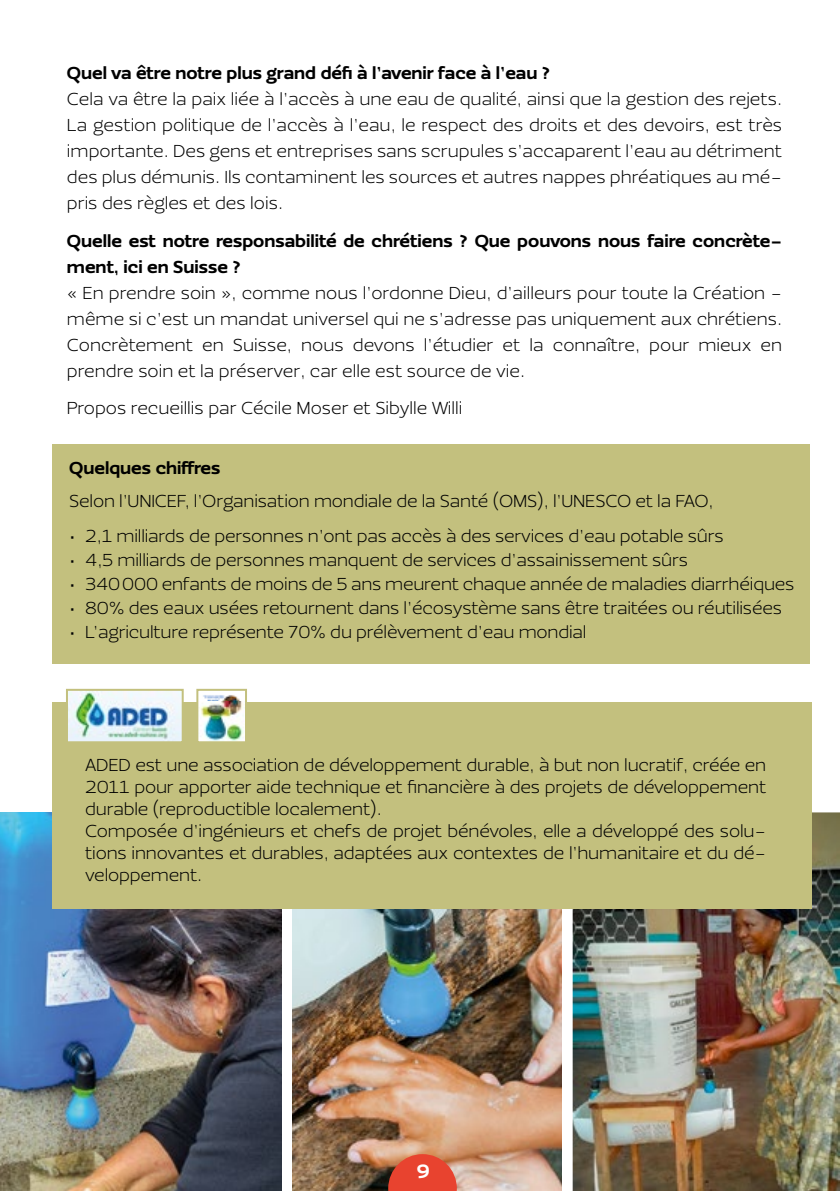
<style>
.page{position:relative;width:840px;height:1191px;background:#fff}
.page>*{position:absolute;margin:0;border:0;box-sizing:border-box;transform-origin:0 0}
.t1{font:900 20px "Ezzo";color:#fff}
.t2{font:300 18px/26px "Ezzo";letter-spacing:-.01em;color:#000;text-align:justify}
.t3{font:900 18px/26px "Ezzo";color:#000}
</style>
<div class="page">
<img style="left:0;top:812px;width:281px;height:379px">
<img style="left:292px;top:908px;width:269px;height:283px">
<img style="left:572px;top:812px;width:267px;height:379px">
<div style="left:52px;top:444px;width:757px;height:219px;background:#c3c07e"></div>
<div style="left:52px;top:702px;width:759px;height:206px;background:#c3c07e"></div>
<svg style="left:388px;top:1154px;width:68px;height:37px"></svg>
<img style="left:69px;top:692px;width:112px;height:48px">
<div style="left:66px;top:689px;width:118px;height:54px;border:2px solid #c3c07e"></div>
<img style="left:199px;top:695px;width:45px;height:45px">
<div style="left:196px;top:689px;width:51px;height:54px;border:2px solid #c3c07e"></div>
<p class="t3" style="left:67px;top:60px;width:484px">Quel va être notre plus grand défi à l’avenir face à l’eau ?</p>
<p class="t2" style="left:67px;top:86px;width:716px">Cela va être la paix liée à l’accès à une eau de qualité, ainsi que la gestion des rejets.<br>La gestion politique de l’accès à l’eau, le respect des droits et des devoirs, est très importante. Des gens et entreprises sans scrupules s’accaparent l’eau au détriment des plus démunis. Ils contaminent les sources et autres nappes phréatiques au mé&shy;pris des règles et des lois.</p>
<p class="t3" style="left:67px;top:228px;width:716px">Quelle est notre responsabilité de chrétiens ? Que pouvons nous faire concrète&shy;ment, ici en Suisse ?</p>
<p class="t2" style="left:67px;top:280px;width:716px">« En prendre soin », comme nous l’ordonne Dieu, d’ailleurs pour toute la Création - même si c’est un mandat universel qui ne s’adresse pas uniquement aux chrétiens.<br>Concrètement en Suisse, nous devons l’étudier et la connaître, pour mieux en prendre soin et la préserver, car elle est source de vie.</p>
<p class="t2" style="left:67px;top:395px;width:397px">Propos recueillis par Cécile Moser et Sibylle Willi</p>
<p class="t3" style="left:69px;top:454px;width:152px">Quelques chiffres</p>
<p class="t2" style="left:69px;top:488px;width:645px">Selon l’UNICEF, l’Organisation mondiale de la Santé (OMS), l’UNESCO et la FAO,</p>
<p class="t2" style="left:69px;top:523px;width:655px">• 2,1 milliards de personnes n’ont pas accès à des services d’eau potable sûrs</p>
<p class="t2" style="left:69px;top:547px;width:620px">• 4,5 milliards de personnes manquent de services d’assainissement sûrs</p>
<p class="t2" style="left:69px;top:571px;width:726px">• 340 000 enfants de moins de 5 ans meurent chaque année de maladies diarrhéiques</p>
<p class="t2" style="left:69px;top:595px;width:714px">• 80% des eaux usées retournent dans l’écosystème sans être traitées ou réutilisées</p>
<p class="t2" style="left:69px;top:619px;width:518px">• L’agriculture représente 70% du prélèvement d’eau mondial</p>
<p class="t2" style="left:85px;top:754px;width:682px;line-height:22px;text-align:left">ADED est une association de développement durable, à but non lucratif, créée en 2011 pour apporter aide technique et financière à des projets de développement durable (reproductible localement).<br>Composée d’ingénieurs et chefs de projet bénévoles, elle a développé des solu&shy;tions innovantes et durables, adaptées aux contextes de l’humanitaire et du dé&shy;veloppement.</p>
<p class="t1" style="left:417px;top:1158px;width:14px">9</p>
</div>
